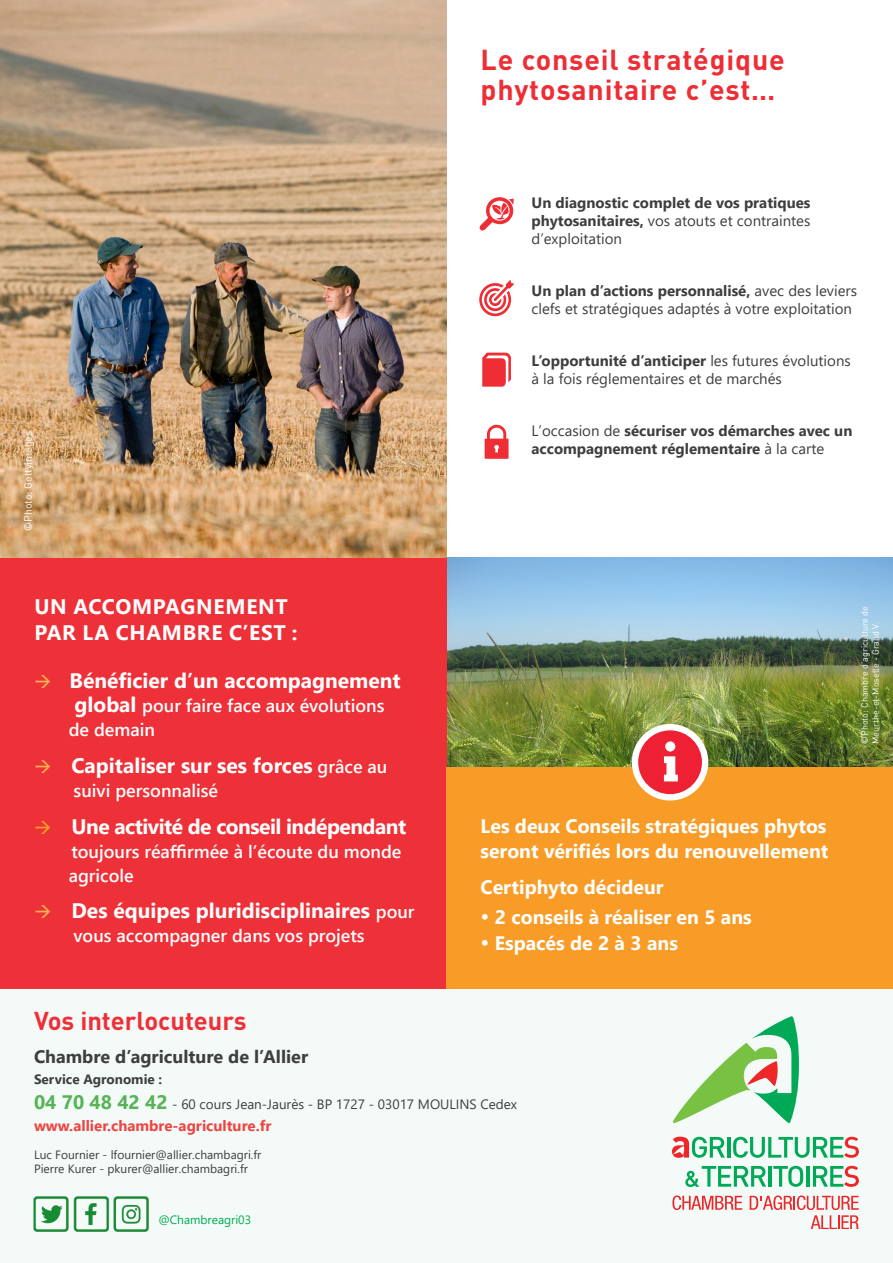
<style>
.page{position:relative;width:893px;height:1263px;background:#fff}
.page>*{position:absolute;margin:0;border:0;box-sizing:border-box;transform-origin:0 0}
.t1{font:700 28.5px/30px "DIN Pro";letter-spacing:.03em;color:#ee2d35}
.t2{font:700 25.5px "DIN Pro";color:#ee3038}
.t3{font:700 21px "Segoe UI";color:#fff}
.t4{font:700 21px/25.2px "Segoe UI";letter-spacing:.035em;color:#fff}
.t5{font:700 21px "Segoe UI";letter-spacing:-.025em;color:#fff}
.t6{font:700 19.5px/25.5px "Segoe UI";color:#fff}
.t7{font:600 18px/24px "Segoe UI";color:#fff}
.t8{font:700 18px "Segoe UI";color:#3e3e3f}
.t9{font:15px/18px "Segoe UI";color:#3e3e3f}
.t10{font:700 15px/18px "Segoe UI";color:#3e3e3f;text-align:justify}
.t11{font:700 15px "Segoe UI";color:#ee4441}
.t12{font:13.5px "Segoe UI";color:#3e3e3f}
.t13{font:700 13.5px "Segoe UI";color:#3e3e3f}
.t14{font:12px/14.4px "Segoe UI";color:#3e3e3f}
.t15{font:12px "Segoe UI";color:#00ab50}
.t16{font:10.5px "DIN Pro";color:#fff}
.t17{font:9px/10.8px "DIN Pro";color:#fff}
.s1{font-family:"DIN";font-weight:500}
.s2{color:#faae53}
.s3{font-weight:700;font-size:21px}
.s4{font-weight:600;font-size:18px}
.s5{color:#f89c27}
.s6{font-weight:400}
.s7{font-weight:700}
.s8{font-weight:700;font-size:19.5px;color:#56b455}
</style>
<div class="page">
<img style="left:446px;top:557px;width:447px;height:210px">
<div style="left:0;top:981px;width:893px;height:282px;background:#f4faf8"></div>
<div style="left:0;top:557px;width:446px;height:432px;background:#ee3038"></div>
<svg style="left:672px;top:1195px;width:70px;height:15px"></svg>
<svg style="left:750px;top:1195px;width:109px;height:34px"></svg>
<svg style="left:685px;top:1166px;width:81px;height:21px"></svg>
<hr style="left:768px;top:1166px;width:3px;height:21px;background:#00a955">
<svg style="left:773px;top:1166px;width:30px;height:21px"></svg>
<hr style="left:806px;top:1166px;width:3px;height:21px;background:#00a955">
<svg style="left:813px;top:1166px;width:46px;height:21px"></svg>
<svg style="left:672px;top:1137px;width:53px;height:21px"></svg>
<hr style="left:727px;top:1137px;width:3px;height:20px;background:#00a955">
<svg style="left:733px;top:1137px;width:126px;height:21px"></svg>
<svg style="left:673px;top:1016px;width:126px;height:107px"></svg>
<div style="left:446px;top:767px;width:447px;height:222px;background:#f89c27"></div>
<div style="left:632px;top:724px;width:76px;height:76px;background:#fff;border-radius:50%"></div>
<img style="left:0;top:0;width:446px;height:557px">
<svg style="left:479px;top:280px;width:35px;height:36px"></svg>
<svg style="left:482px;top:353px;width:29px;height:34px"></svg>
<svg style="left:485px;top:425px;width:24px;height:34px"></svg>
<svg style="left:638px;top:730px;width:64px;height:64px"></svg>
<svg style="left:479px;top:197px;width:35px;height:33px"></svg>
<img style="left:33px;top:1196px;width:116px;height:36px">
<p class="t16" style="left:20px;top:531px;width:101px;rotate:-90deg"><span class="s1">©</span>Photo: Gettyimeges</p>
<p class="t4" style="left:34px;top:593px;width:265px">UN ACCOMPAGNEMENT<br>PAR LA CHAMBRE C’EST :</p>
<p class="t3" style="left:34px;top:661px;width:368px"><span class="s2">→</span> Bénéficier d’un accompagnement</p>
<p class="t7" style="left:69px;top:692px;width:317px;text-indent:6px"><span class="s3">global</span> pour faire face aux évolutions de demain</p>
<p class="t3" style="left:34px;top:745px;width:355px"><span class="s2">→</span> Capitaliser sur ses forces <span class="s4">grâce au</span></p>
<p class="t7" style="left:74px;top:777px;width:146px">suivi personnalisé</p>
<p class="t5" style="left:34px;top:806px;width:374px"><span class="s5">→</span> Une activité de conseil indépendant</p>
<p class="t7" style="left:69px;top:838px;width:334px">toujours réaffirmée à l’écoute du monde agricole</p>
<p class="t3" style="left:34px;top:891px;width:382px"><span class="s2">→</span> Des équipes pluridisciplinaires <span class="s4">pour</span></p>
<p class="t7" style="left:74px;top:922px;width:293px">vous accompagner dans vos projets</p>
<p class="t1" style="left:480px;top:41px;width:306px">Le conseil stratégique phytosanitaire c’est…</p>
<p class="t10" style="left:531px;top:193px;width:280px">Un diagnostic complet de vos pratiques phytosanitaires, <span class="s6">vos atouts et contraintes d’exploitation</span></p>
<p class="t9" style="left:531px;top:280px;width:327px"><span class="s7">Un plan d’actions personnalisé,</span> avec des leviers clefs et stratégiques adaptés à votre exploitation</p>
<p class="t9" style="left:531px;top:350px;width:321px"><span class="s7">L’opportunité d’anticiper</span> les futures évolutions à la fois réglementaires et de marchés</p>
<p class="t10" style="left:531px;top:421px;width:322px"><span class="s6">L’occasion de</span> sécuriser vos démarches avec un accompagnement réglementaire <span class="s6">à la carte</span></p>
<p class="t6" style="left:480px;top:812px;width:349px">Les deux Conseils stratégiques phytos seront vérifiés lors du renouvellement</p>
<p class="t6" style="left:480px;top:873px;width:185px">Certiphyto décideur</p>
<p class="t6" style="left:480px;top:903px;width:273px">• 2 conseils à réaliser en 5 ans</p>
<p class="t6" style="left:480px;top:928px;width:199px">• Espacés de 2 à 3 ans</p>
<p class="t17" style="left:858px;top:744px;width:140px;rotate:-90deg"><span class="s1">©</span>Photo: Chambre d’agriculture de<br>Meurthe-et-Moselle - Grand V.</p>
<p class="t2" style="left:34px;top:999px;width:214px">Vos interlocuteurs</p>
<p class="t8" style="left:34px;top:1040px;width:276px">Chambre d’agriculture de l’Allier</p>
<p class="t13" style="left:34px;top:1066px;width:130px">Service Agronomie :</p>
<p class="t12" style="left:34px;top:1091px;width:484px"><span class="s8">04 70 48 42 42</span> - 60 cours Jean-Jaurès - BP 1727 - 03017 MOULINS Cedex</p>
<p class="t11" style="left:34px;top:1111px;width:239px">www.allier.chambre-agriculture.fr</p>
<p class="t14" style="left:34px;top:1146px;width:229px">Luc Fournier - lfournier@allier.chambagri.fr<br>Pierre Kurer - pkurer@allier.chambagri.fr</p>
<p class="t15" style="left:158px;top:1208px;width:94px">@Chambreagri03</p>
</div>
